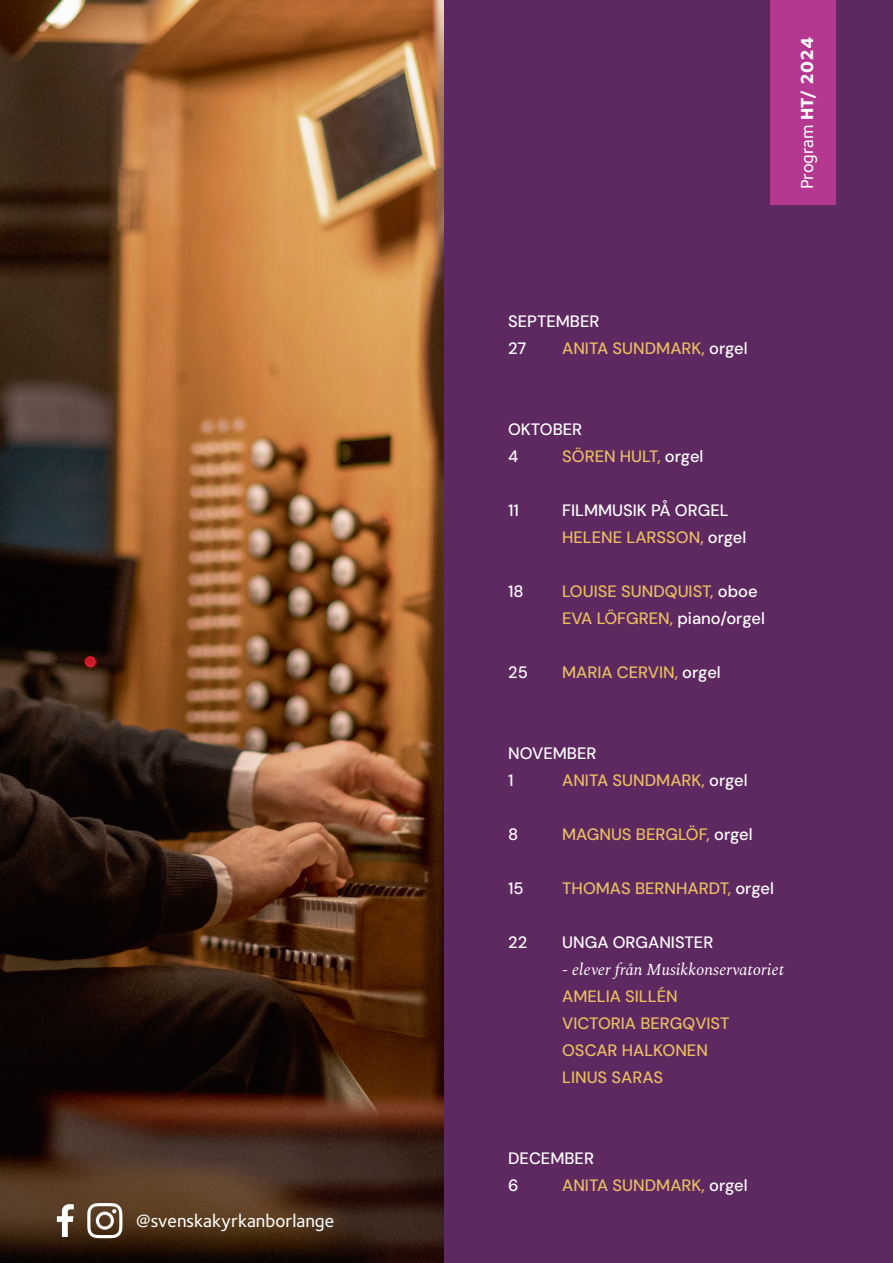
<style>
.page{position:relative;width:893px;height:1263px;background:#fff}
.page>*{position:absolute;margin:0;border:0;box-sizing:border-box;transform-origin:0 0}
.t1{font:500 18.45px "Foundry Sterling OT3";color:#fff}
.t2{font:500 18px "Foundry Sterling OT3";letter-spacing:-.01em;color:#fff}
.t3{font:500 16.5px "DM Sans";color:#e9be63}
.t4{font:500 16.5px "DM Sans";color:#fff}
.t5{font:italic 16.5px "Spectral";color:#fff}
.s1{font-weight:800}
.s2{color:#fff}
</style>
<div class="page">
<img style="left:0;top:0;width:445px;height:1263px">
<div style="left:445px;top:0;width:448px;height:1263px;background:#5e2960"></div>
<svg style="left:87px;top:1203px;width:35px;height:35px"></svg>
<img style="left:42px;top:1198px;width:38px;height:38px">
<div style="left:770px;top:0;width:66px;height:204px;background:#b43790"></div>
<p class="t1" style="left:136px;top:1207px;width:199px">@svenskakyrkanborlange</p>
<p class="t2" style="left:794px;top:189px;width:153px;rotate:-90deg">Program <span class="s1">HT/ 2024</span></p>
<p class="t4" style="left:508px;top:311px;width:93px">SEPTEMBER</p>
<p class="t4" style="left:508px;top:338px;width:20px">27</p>
<p class="t3" style="left:562px;top:338px;width:187px">ANITA SUNDMARK, <span class="s2">orgel</span></p>
<p class="t4" style="left:508px;top:419px;width:76px">OKTOBER</p>
<p class="t4" style="left:508px;top:446px;width:12px">4</p>
<p class="t3" style="left:562px;top:446px;width:143px">SÖREN HULT, <span class="s2">orgel</span></p>
<p class="t4" style="left:508px;top:500px;width:12px">11</p>
<p class="t4" style="left:562px;top:500px;width:168px">FILMMUSIK PÅ ORGEL</p>
<p class="t3" style="left:562px;top:527px;width:186px">HELENE LARSSON, <span class="s2">orgel</span></p>
<p class="t4" style="left:508px;top:581px;width:17px">18</p>
<p class="t3" style="left:562px;top:581px;width:197px">LOUISE SUNDQUIST, <span class="s2">oboe</span></p>
<p class="t3" style="left:562px;top:608px;width:204px">EVA LÖFGREN, <span class="s2">piano/orgel</span></p>
<p class="t4" style="left:508px;top:662px;width:21px">25</p>
<p class="t3" style="left:562px;top:662px;width:160px">MARIA CERVIN, <span class="s2">orgel</span></p>
<p class="t4" style="left:508px;top:743px;width:90px">NOVEMBER</p>
<p class="t4" style="left:508px;top:770px;width:7px">1</p>
<p class="t3" style="left:562px;top:770px;width:187px">ANITA SUNDMARK, <span class="s2">orgel</span></p>
<p class="t4" style="left:508px;top:824px;width:12px">8</p>
<p class="t3" style="left:562px;top:824px;width:192px">MAGNUS BERGLÖF, <span class="s2">orgel</span></p>
<p class="t4" style="left:508px;top:878px;width:17px">15</p>
<p class="t3" style="left:562px;top:878px;width:213px">THOMAS BERNHARDT, <span class="s2">orgel</span></p>
<p class="t4" style="left:508px;top:932px;width:21px">22</p>
<p class="t4" style="left:562px;top:932px;width:153px">UNGA ORGANISTER</p>
<p class="t5" style="left:562px;top:957px;width:223px">- elever från Musikkonservatoriet</p>
<p class="t3" style="left:562px;top:986px;width:117px">AMELIA SILLÉN</p>
<p class="t3" style="left:562px;top:1013px;width:169px">VICTORIA BERGQVIST</p>
<p class="t3" style="left:562px;top:1040px;width:147px">OSCAR HALKONEN</p>
<p class="t3" style="left:562px;top:1067px;width:103px">LINUS SARAS</p>
<p class="t4" style="left:508px;top:1148px;width:87px">DECEMBER</p>
<p class="t4" style="left:508px;top:1175px;width:12px">6</p>
<p class="t3" style="left:562px;top:1175px;width:187px">ANITA SUNDMARK, <span class="s2">orgel</span></p>
</div>
